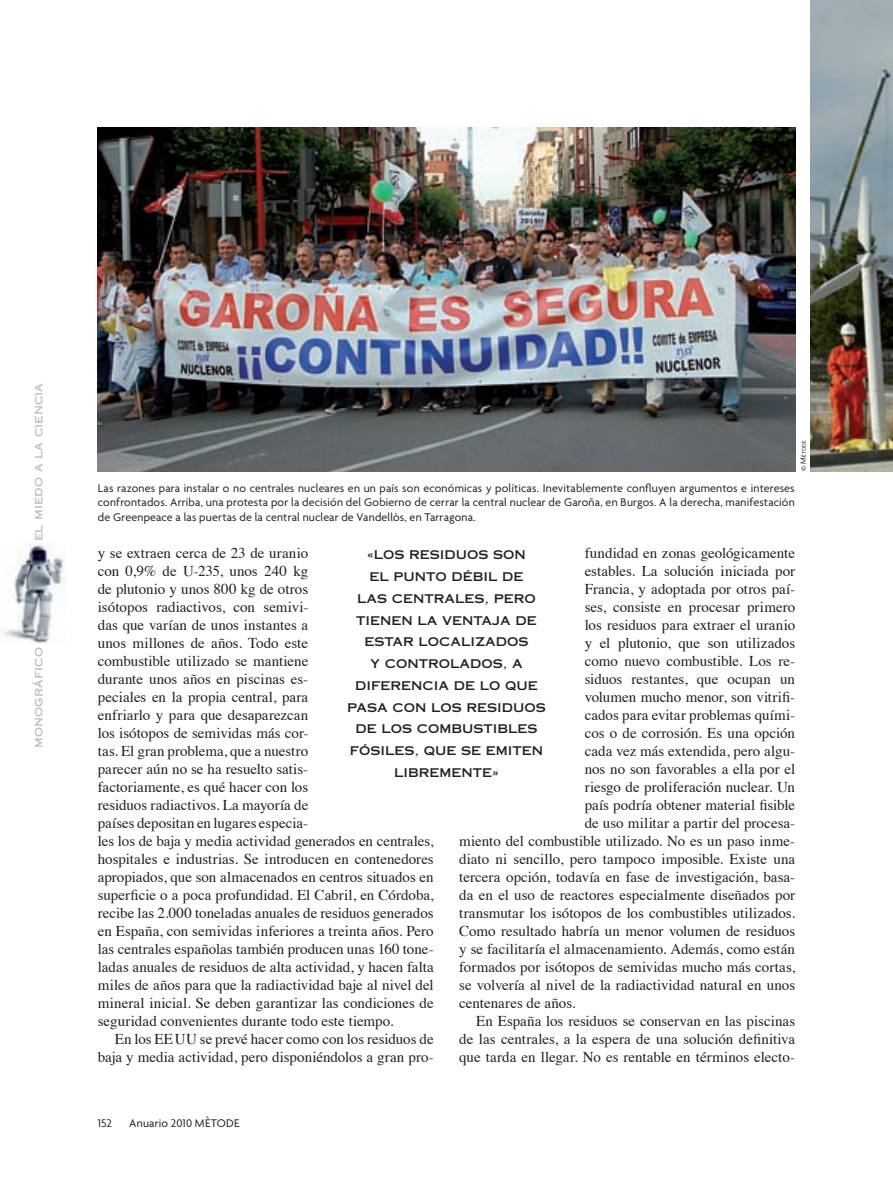
<style>
.page{position:relative;width:893px;height:1191px;background:#fff}
.page>*{position:absolute;margin:0;border:0;box-sizing:border-box;transform-origin:0 0}
.t1{font:15px/18px "Times";color:#231f20}
.t2{font:12px/14.2px "Agenda";letter-spacing:.015em;color:#231f20;text-align:justify}
.t3{font:12px/21.8px "Copperplate Thirty One AB";color:#231f20;text-align:center}
.t4{font:12px "Copperplate Thirty One AB";letter-spacing:.005em;color:#bcbdc0}
.t5{font:5.7px "Agenda";letter-spacing:.035em;color:#231f20}
.s1{font-size:8.25px}
</style>
<div class="page">
<img style="left:2px;top:544px;width:63px;height:100px">
<img style="left:98px;top:128px;width:697px;height:343px">
<img style="left:810px;top:0;width:83px;height:471px">
<p class="t4" style="left:31px;top:541px;width:160px;rotate:-90deg">el miedo a la ciencia</p>
<p class="t4" style="left:31px;top:747px;width:102px;rotate:-90deg">monográfico</p>
<p class="t5" style="left:802px;top:471px;width:32px;rotate:-90deg"><span class="s1">© M</span>ÈTODE</p>
<p class="t2" style="left:98px;top:482px;width:698px">Las razones para instalar o no centrales nucleares en un país son económicas y políticas. Inevitablemente confluyen argumentos e intereses confrontados. Arriba, una protesta por la decisión del Gobierno de cerrar la central nuclear de Garoña, en Burgos. A la derecha, manifestación de Greenpeace a las puertas de la central nuclear de Vandellòs, en Tarragona.</p>
<p class="t3" style="left:347px;top:544px;width:200px">«LOS RESIDUOS SON<br>EL PUNTO DÉBIL DE<br>LAS CENTRALES, PERO<br>TIENEN LA VENTAJA DE<br>ESTAR LOCALIZADOS<br>Y CONTROLADOS, A<br>DIFERENCIA DE LO QUE<br>PASA CON LOS RESIDUOS<br>DE LOS COMBUSTIBLES<br>FÓSILES, QUE SE EMITEN<br>LIBREMENTE»</p>
<p class="t1" style="left:585px;top:545px;width:212px">fundidad en zonas geológicamente</p>
<p class="t1" style="left:585px;top:563px;width:212px">estables. La solución iniciada por</p>
<p class="t1" style="left:585px;top:581px;width:212px">Francia, y adoptada por otros paí-</p>
<p class="t1" style="left:585px;top:599px;width:212px">ses, consiste en procesar primero</p>
<p class="t1" style="left:585px;top:617px;width:212px">los residuos para extraer el uranio</p>
<p class="t1" style="left:585px;top:635px;width:212px">y el plutonio, que son utilizados</p>
<p class="t1" style="left:585px;top:653px;width:212px">como nuevo combustible. Los re-</p>
<p class="t1" style="left:585px;top:671px;width:212px">siduos restantes, que ocupan un</p>
<p class="t1" style="left:585px;top:689px;width:212px">volumen mucho menor, son vitrifi-</p>
<p class="t1" style="left:585px;top:707px;width:212px">cados para evitar problemas quími-</p>
<p class="t1" style="left:585px;top:725px;width:212px">cos o de corrosión. Es una opción</p>
<p class="t1" style="left:585px;top:743px;width:212px">cada vez más extendida, pero algu-</p>
<p class="t1" style="left:585px;top:761px;width:212px">nos no son favorables a ella por el</p>
<p class="t1" style="left:585px;top:779px;width:212px">riesgo de proliferación nuclear. Un</p>
<p class="t1" style="left:585px;top:797px;width:212px">país podría obtener material fisible</p>
<p class="t1" style="left:585px;top:815px;width:212px">de uso militar a partir del procesa-</p>
<p class="t1" style="left:459px;top:833px;width:337px">miento del combustible utilizado. No es un paso inme-</p>
<p class="t1" style="left:459px;top:851px;width:337px">diato ni sencillo, pero tampoco imposible. Existe una</p>
<p class="t1" style="left:459px;top:869px;width:337px">tercera opción, todavía en fase de investigación, basa-</p>
<p class="t1" style="left:459px;top:887px;width:337px">da en el uso de reactores especialmente diseñados por</p>
<p class="t1" style="left:459px;top:905px;width:337px">transmutar los isótopos de los combustibles utilizados.</p>
<p class="t1" style="left:459px;top:923px;width:337px">Como resultado habría un menor volumen de residuos</p>
<p class="t1" style="left:459px;top:941px;width:337px">y se facilitaría el almacenamiento. Además, como están</p>
<p class="t1" style="left:459px;top:959px;width:337px">formados por isótopos de semividas mucho más cortas,</p>
<p class="t1" style="left:459px;top:977px;width:337px">se volvería al nivel de la radiactividad natural en unos</p>
<p class="t1" style="left:459px;top:995px;width:118px">centenares de años.</p>
<p class="t1" style="left:476px;top:1013px;width:320px">En España los residuos se conservan en las piscinas</p>
<p class="t1" style="left:459px;top:1031px;width:337px">de las centrales, a la espera de una solución definitiva</p>
<p class="t1" style="left:459px;top:1049px;width:337px">que tarda en llegar. No es rentable en términos electo-</p>
<p class="t1" style="left:98px;top:545px;width:337px">y se extraen cerca de 23 de uranio<br>con 0,9% de U-235, unos 240 kg<br>de plutonio y unos 800 kg de otros<br>isótopos radiactivos, con semivi-<br>das que varían de unos instantes a<br>unos millones de años. Todo este<br>combustible utilizado se mantiene<br>durante unos años en piscinas es-<br>peciales en la propia central, para<br>enfriarlo y para que desaparezcan<br>los isótopos de semividas más cor-<br>tas. El gran problema, que a nuestro<br>parecer aún no se ha resuelto satis-<br>factoriamente, es qué hacer con los<br>residuos radiactivos. La mayoría de<br>países depositan en lugares especia-<br>les los de baja y media actividad generados en centrales, hospitales e industrias. Se introducen en contenedores apropiados, que son almacenados en centros situados en superficie o a poca profundidad. El Cabril, en Córdoba, recibe las 2.000 toneladas anuales de residuos generados en España, con semividas inferiores a treinta años. Pero las centrales españolas también producen unas 160 tone&shy;ladas anuales de residuos de alta actividad, y hacen falta miles de años para que la radiactividad baje al nivel del mineral inicial. Se deben garantizar las condiciones de seguridad convenientes durante todo este tiempo.</p>
<p class="t1" style="left:98px;top:1031px;width:338px;text-align:right">En los EE UU se prevé hacer como con los residuos de baja y media actividad, pero disponiéndolos a gran pro-</p>
<p class="t2" style="left:98px;top:1116px;width:16px">152</p>
<p class="t2" style="left:129px;top:1116px;width:112px">Anuario 2010 MÈTODE</p>
</div>
